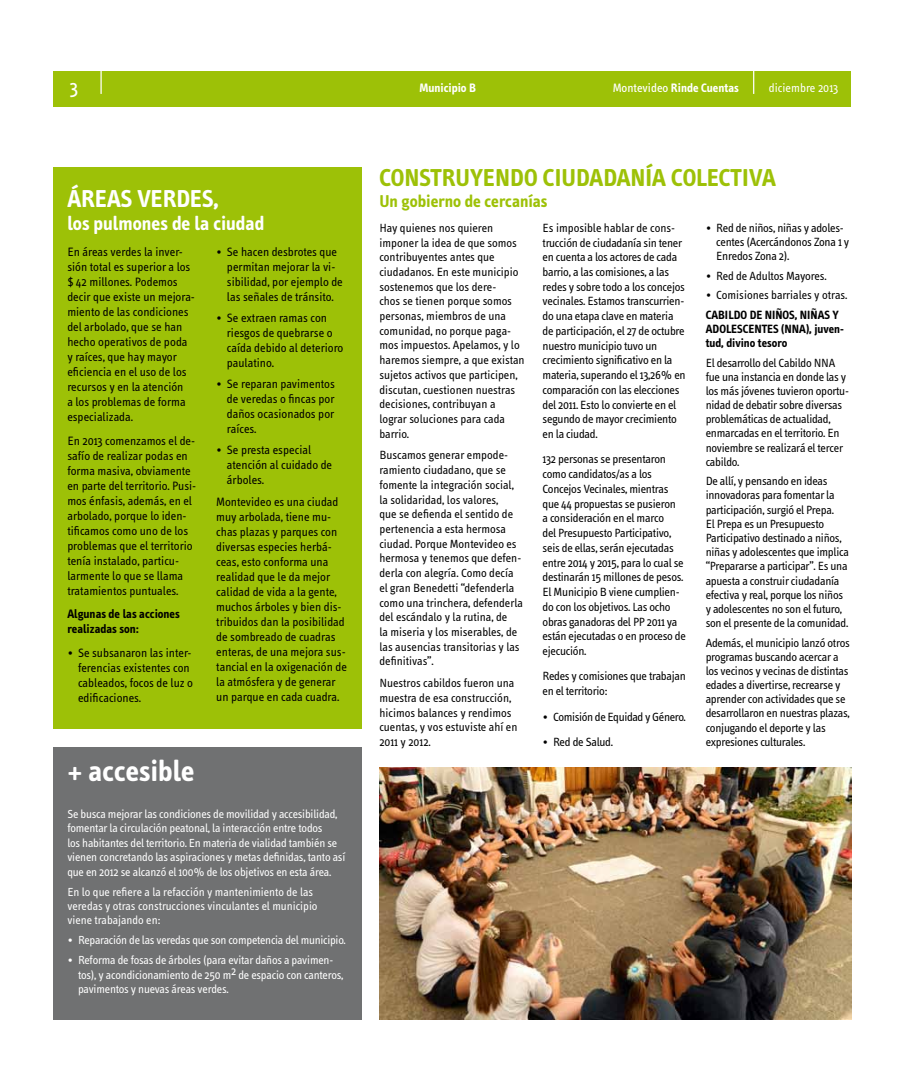
<style>
.page{position:relative;width:922px;height:1090px;background:#fff}
.page>*{position:absolute;margin:0;border:0;box-sizing:border-box;transform-origin:0 0}
.t1{font:700 30px "Info Text";color:#fff}
.t2{font:700 25px "Info Text";color:#9dc107}
.t3{font:700 25px "Info Text";color:#fff}
.t4{font:700 20px "Info Text";color:#fff}
.t5{font:20px "Info Text";color:#fff}
.t6{font:700 17.5px "Info Text";color:#9dc107}
.t7{font:12.5px/15px "Info Text";color:#000}
.t8{font:700 12.5px/15px "Info Text";color:#000}
.t9{font:700 12.5px "Info Text";color:#fff}
.t10{font:12.5px "Info Text";color:#fff}
.t11{font:12.25px/14.8px "Info Text";letter-spacing:-.02em;color:#000}
.t12{font:12.25px/14.8px "Info Text";color:#000}
.t13{font:700 12.25px/14.1px "Info Text";color:#000}
.t14{font:12px/14.5px "Info Text";letter-spacing:-.015em;color:#fff}
.s1{font-weight:400}
</style>
<div class="page">
<div style="left:53px;top:747px;width:308px;height:272px;background:#707172"></div>
<div style="left:53px;top:167px;width:308px;height:562px;background:#9dc107"></div>
<img style="left:379px;top:767px;width:471px;height:252px">
<div style="left:53px;top:71px;width:797px;height:35px;background:#9dc107"></div>
<hr style="left:100px;top:62px;width:2px;height:32px;background:#fff">
<hr style="left:752px;top:62px;width:2px;height:32px;background:#fff">
<h3 class="t5" style="left:70px;top:76px;width:10px">3</h3>
<p class="t9" style="left:419px;top:81px;width:58px">Municipio B</p>
<p class="t9" style="left:612px;top:81px;width:128px"><span class="s1">Montevideo</span> Rinde Cuentas</p>
<p class="t10" style="left:768px;top:81px;width:71px">diciembre 2013</p>
<h2 class="t3" style="left:67px;top:184px;width:153px">ÁREAS VERDES,</h2>
<h3 class="t4" style="left:67px;top:212px;width:198px">los pulmones de la ciudad</h3>
<p class="t7" style="left:67px;top:245px;width:129px">En áreas verdes la inver&shy;sión total es superior a los $ 42 millones. Podemos decir que existe un mejora&shy;miento de las condiciones del arbolado, que se han hecho operativos de poda y raíces, que hay mayor eficiencia en el uso de los recursos y en la atención<br>a los problemas de forma especializada.</p>
<p class="t7" style="left:67px;top:433px;width:130px">En 2013 comenzamos el de&shy;safío de realizar podas en forma masiva, obviamente en parte del territorio. Pusi&shy;mos énfasis, además, en el arbolado, porque lo iden&shy;tificamos como uno de los problemas que el territorio tenía instalado, particu&shy;larmente lo que se llama tratamientos puntuales.</p>
<p class="t8" style="left:67px;top:607px;width:114px">Algunas de las acciones realizadas son:</p>
<p class="t7" style="left:78px;top:645px;width:116px;text-indent:-11px">• Se subsanaron las inter&shy;ferencias existentes con cableados, focos de luz o edificaciones.</p>
<p class="t7" style="left:227px;top:245px;width:117px;text-indent:-11px">• Se hacen desbrotes que permitan mejorar la vi&shy;sibilidad, por ejemplo de las señales de tránsito.</p>
<p class="t7" style="left:227px;top:311px;width:118px;text-indent:-11px">• Se extraen ramas con riesgos de quebrarse o caída debido al deterioro paulatino.</p>
<p class="t7" style="left:227px;top:377px;width:109px;text-align:justify;text-indent:-11px">• Se reparan pavimentos de veredas o fincas por daños ocasionados por raíces.</p>
<p class="t7" style="left:227px;top:443px;width:107px;text-indent:-11px">• Se presta especial atención al cuidado de árboles.</p>
<p class="t7" style="left:216px;top:494px;width:132px">Montevideo es una ciudad muy arbolada, tiene mu&shy;chas plazas y parques con diversas especies herbá&shy;ceas, esto conforma una realidad que le da mejor calidad de vida a la gente, muchos árboles y bien dis&shy;tribuidos dan la posibilidad de sombreado de cuadras enteras, de una mejora sus&shy;tancial en la oxigenación de la atmósfera y de generar un parque en cada cuadra.</p>
<h1 class="t1" style="left:67px;top:754px;width:129px">+ accesible</h1>
<p class="t14" style="left:67px;top:806px;width:279px">Se busca mejorar las condiciones de movilidad y accesibilidad, fomentar la circulación peatonal, la interacción entre todos<br>los habitantes del territorio. En materia de vialidad también se vienen concretando las aspiraciones y metas definidas, tanto así que en 2012 se alcanzó el 100% de los objetivos en esta área.</p>
<p class="t14" style="left:67px;top:884px;width:252px">En lo que refiere a la refacción y mantenimiento de las veredas y otras construcciones vinculantes el municipio viene trabajando en:</p>
<p class="t14" style="left:67px;top:933px;width:280px">• Reparación de las veredas que son competencia del municipio.</p>
<p class="t14" style="left:78px;top:953px;width:267px;text-indent:-11px">• Reforma de fosas de árboles (para evitar daños a pavimen&shy;tos), y acondicionamiento de 250 m2 de espacio con canteros, pavimentos y nuevas áreas verdes.</p>
<h2 class="t2" style="left:379px;top:164px;width:398px">CONSTRUYENDO CIUDADANÍA COLECTIVA</h2>
<h3 class="t6" style="left:379px;top:191px;width:170px">Un gobierno de cercanías</h3>
<p class="t11" style="left:542px;top:220px;width:145px">Es imposible hablar de cons&shy;trucción de ciudadanía sin tener en cuenta a los actores de cada barrio, a las comisiones, a las redes y sobre todo a los concejos vecinales. Estamos transcurrien&shy;do una etapa clave en materia de participación, el 27 de octubre nuestro municipio tuvo un crecimiento significativo en la materia, superando el 13,26% en comparación con las elecciones del 2011. Esto lo convierte en el segundo de mayor crecimiento en la ciudad.</p>
<p class="t11" style="left:542px;top:452px;width:145px">132 personas se presentaron como candidatos/as a los<br>Concejos Vecinales, mientras que 44 propuestas se pusieron<br>a consideración en el marco<br>del Presupuesto Participativo, seis de ellas, serán ejecutadas entre 2014 y 2015, para lo cual se destinarán 15 millones de pesos.<br>El Municipio B viene cumplien&shy;do con los objetivos. Las ocho obras ganadoras del PP 2011 ya están ejecutadas o en proceso de ejecución.</p>
<p class="t11" style="left:542px;top:669px;width:145px">Redes y comisiones que trabajan en el territorio:</p>
<p class="t11" style="left:542px;top:709px;width:145px">• Comisión de Equidad y Género.</p>
<p class="t11" style="left:542px;top:734px;width:72px">• Red de Salud.</p>
<p class="t12" style="left:379px;top:220px;width:147px">Hay quienes nos quieren imponer la idea de que somos contribuyentes antes que ciudadanos. En este municipio sostenemos que los dere-<br>chos se tienen porque somos personas, miembros de una comunidad, no porque paga&shy;mos impuestos. Apelamos, y lo haremos siempre, a que existan sujetos activos que participen, discutan, cuestionen nuestras decisiones, contribuyan a lograr soluciones para cada barrio.</p>
<p class="t12" style="left:379px;top:448px;width:145px">Buscamos generar empode&shy;ramiento ciudadano, que se fomente la integración social, la solidaridad, los valores,<br>que se defienda el sentido de pertenencia a esta hermosa ciudad. Porque Montevideo es hermosa y tenemos que defen&shy;derla con alegría. Como decía el gran Benedetti “defenderla como una trinchera, defenderla del escándalo y la rutina, de<br>la miseria y los miserables, de las ausencias transitorias y las definitivas”.</p>
<p class="t12" style="left:379px;top:676px;width:139px">Nuestros cabildos fueron una muestra de esa construcción, hicimos balances y rendimos cuentas, y vos estuviste ahí en<br>2011 y 2012.</p>
<p class="t11" style="left:716px;top:221px;width:134px;line-height:14.1px;text-indent:-11px">• Red de niños, niñas y adoles&shy;centes (Acercándonos Zona 1 y<br>Enredos Zona 2).</p>
<p class="t11" style="left:705px;top:268px;width:122px">• Red de Adultos Mayores.</p>
<p class="t12" style="left:705px;top:288px;width:143px">• Comisiones barriales y otras.</p>
<p class="t13" style="left:705px;top:308px;width:140px">CABILDO DE NIÑOS, NIÑAS Y<br>ADOLESCENTES (NNA), juven&shy;tud, divino tesoro</p>
<p class="t11" style="left:705px;top:355px;width:145px;line-height:14.1px">El desarrollo del Cabildo NNA fue una instancia en donde las y los más jóvenes tuvieron oportu&shy;nidad de debatir sobre diversas problemáticas de actualidad, enmarcadas en el territorio. En noviembre se realizará el tercer cabildo.</p>
<p class="t11" style="left:705px;top:474px;width:145px;line-height:14.1px">De allí, y pensando en ideas innovadoras para fomentar la participación, surgió el Prepa.<br>El Prepa es un Presupuesto<br>Participativo destinado a niños, niñas y adolescentes que implica “Prepararse a participar”. Es una apuesta a construir ciudadanía efectiva y real, porque los niños y adolescentes no son el futuro, son el presente de la comunidad.</p>
<p class="t11" style="left:705px;top:635px;width:146px;line-height:14.2px">Además, el municipio lanzó otros programas buscando acercar a los vecinos y vecinas de distintas edades a divertirse, recrearse y aprender con actividades que se desarrollaron en nuestras plazas, conjugando el deporte y las expresiones culturales.</p>
</div>
